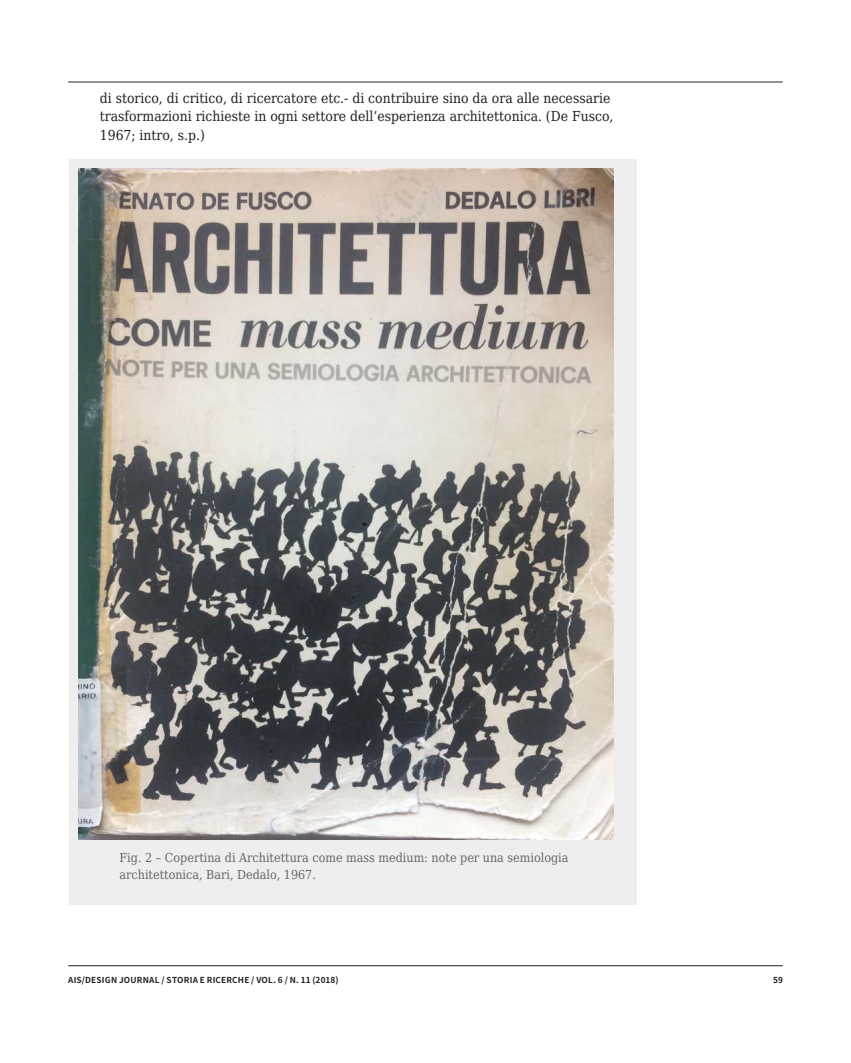
<style>
.page{position:relative;width:851px;height:1063px;background:#fff}
.page>*{position:absolute;margin:0;border:0;box-sizing:border-box;transform-origin:0 0}
.t1{font:13.8px/18.3px "DejaVu Serif Condensed";color:#231f20}
.t2{font:12.45px/16.5px "DejaVu Serif Condensed";color:#666}
.t3{font:700 8.25px "Noto Sans SC";letter-spacing:.025em;color:#231f20}
</style>
<div class="page">
<hr style="left:68px;top:82px;width:714px;height:1px;background:#231f20">
<hr style="left:68px;top:965px;width:714px;height:1px;background:#231f20">
<div style="left:69px;top:159px;width:567px;height:746px;background:#eee"></div>
<img style="left:78px;top:169px;width:535px;height:670px">
<p class="t1" style="left:100px;top:89px;width:515px">di storico, di critico, di ricercatore etc.- di contribuire sino da ora alle necessarie trasformazioni richieste in ogni settore dell’esperienza architettonica. (De Fusco,<br>1967; intro, s.p.)</p>
<p class="t2" style="left:119px;top:849px;width:450px">Fig. 2 – Copertina di Architettura come mass medium: note per una semiologia architettonica, Bari, Dedalo, 1967.</p>
<p class="t3" style="left:68px;top:975px;width:272px">AIS/DESIGN JOURNAL / STORIA E RICERCHE / VOL. 6 / N. 11 (2018)</p>
<p class="t3" style="left:773px;top:975px;width:11px">59</p>
</div>
